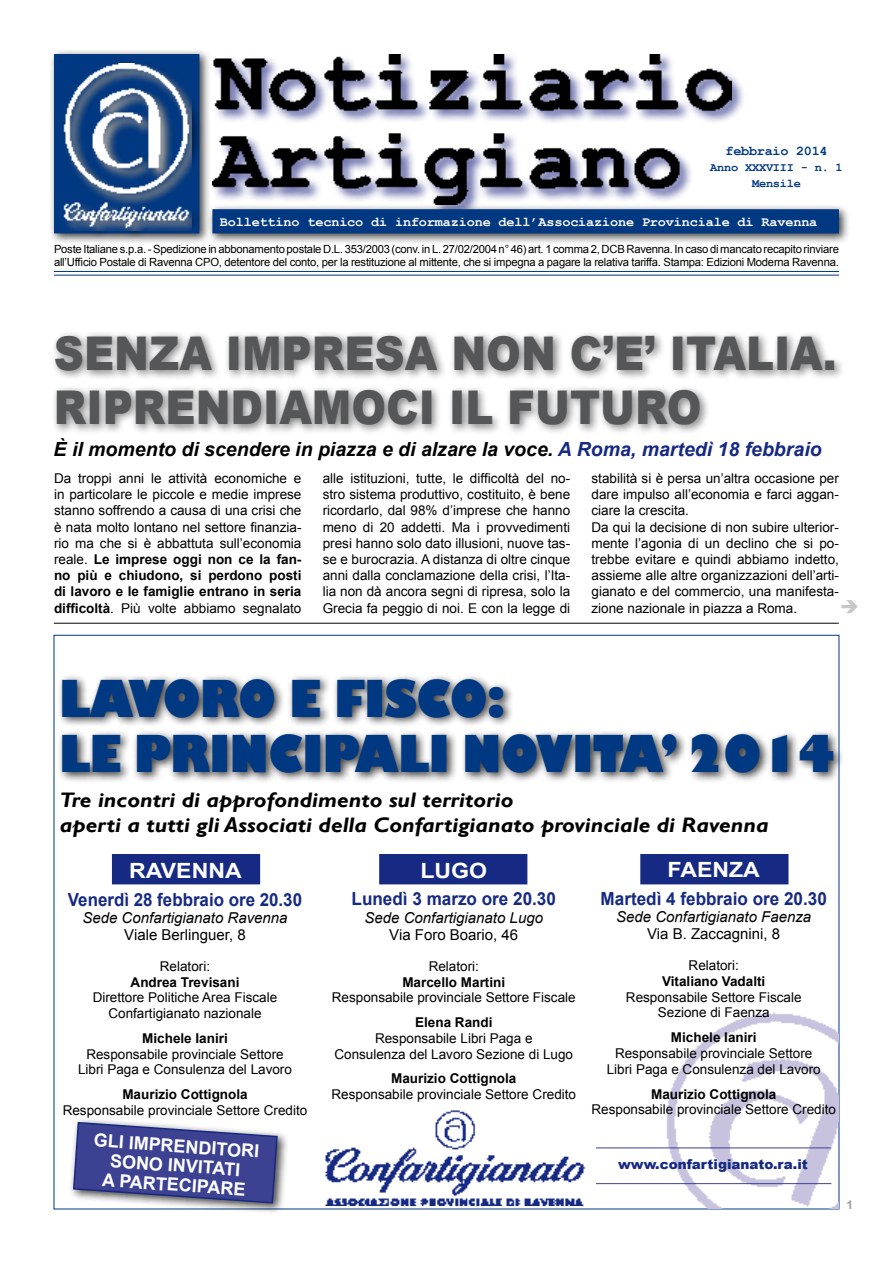
<style>
.page{position:relative;width:893px;height:1263px;background:#fff}
.page>*{position:absolute;margin:0;border:0;box-sizing:border-box;transform-origin:0 0}
.t1{font:800 49.5px/55.5px "Gill Sans";letter-spacing:-.02em;color:#003882;scale:.9 1}
.t2{font:900 46.5px/54px "Arial";color:#555658;scale:.9 1}
.t3{font:italic 700 21px/25.2px "Gill Sans";color:#000;scale:1.09 1}
.t4{font:700 21px "Arial";color:#fff;scale:1.1 1}
.t5{font:italic 700 19.5px "Arial";color:#000}
.t6{font:700 18px "Arial";color:#162983;scale:.95 1}
.t7{font:700 18px/19.5px "Arial";color:#fff;text-align:center}
.t8{font:700 18px "Arial";color:#162983;scale:.94 1}
.t9{font:italic 15px "Arial";color:#000}
.t10{font:15px "Arial";color:#000}
.t11{font:13.5px/16.2px "Arial";color:#000;text-align:center}
.t12{font:700 13.5px "Arial";color:#000}
.t13{font:700 13.5px "Courier New";letter-spacing:-.01em;color:#fff}
.t14{font:900 13.5px "Arial";color:#162983}
.t15{font:700 13.5px "Courier New";letter-spacing:-.02em;color:#003882}
.t16{font:700 12px/15.8px "Courier New";letter-spacing:-.02em;color:#003882;text-align:center}
.t17{font:700 12px "Arial";color:#9c9e9f}
.t18{font:11.25px/13.5px "Arial";letter-spacing:-.02em;color:#000}
.s1{color:#162983}
.s2{font-weight:700}
</style>
<div class="page">
<div style="left:210px;top:52px;width:536px;height:167px;background:#3c4291;opacity:.75"></div>
<img style="left:212px;top:54px;width:520px;height:150px">
<div style="left:49px;top:49px;width:162px;height:195px;background:#000;opacity:.75"></div>
<div style="left:54px;top:54px;width:145px;height:179px;background:#003882"></div>
<div style="left:62px;top:61px;width:140px;height:180px;background:#000;opacity:.75"></div>
<img style="left:58px;top:63px;width:133px;height:168px">
<div style="left:207px;top:204px;width:642px;height:41px;background:#000;opacity:.75"></div>
<div style="left:212px;top:209px;width:627px;height:24px;background:#003882;border:2px solid #003882"></div>
<hr style="left:54px;top:275px;width:785px;height:1px;background:#003882">
<hr style="left:54px;top:271px;width:785px;height:1px;background:#003882">
<div style="left:57px;top:675px;width:788px;height:109px;background:#000;opacity:.75"></div>
<hr style="left:54px;top:623px;width:785px;height:1px;background:#000">
<div style="left:50px;top:331px;width:795px;height:104px;background:#000;opacity:.5"></div>
<img style="left:325px;top:1110px;width:261px;height:96px">
<div style="left:68px;top:1117px;width:221px;height:97px;background:#000;opacity:.75"></div>
<svg style="left:72px;top:1121px;width:207px;height:83px;background:#595e9d"></svg>
<img style="left:666px;top:1010px;width:173px;height:199px">
<hr style="left:596px;top:1147px;width:235px;height:1px;background:#3c4291">
<hr style="left:596px;top:1183px;width:235px;height:1px;background:#3c4291">
<div style="left:112px;top:854px;width:148px;height:30px;background:#162983"></div>
<div style="left:379px;top:854px;width:148px;height:30px;background:#162983"></div>
<div style="left:640px;top:854px;width:148px;height:30px;background:#162983"></div>
<p class="t15" style="left:725px;top:143px;width:104px">febbraio 2014</p>
<p class="t16" style="left:710px;top:159px;width:134px">Anno XXXVIII - n. 1<br>Mensile</p>
<p class="t13" style="left:220px;top:213px;width:599px">Bollettino tecnico di informazione dell’Associazione Provinciale di Ravenna</p>
<p class="t18" style="left:54px;top:242px;width:786px">Poste Italiane s.p.a. - Spedizione in abbonamento postale D.L. 353/2003 (conv. in L. 27/02/2004 n° 46) art. 1 comma 2, DCB Ravenna. In caso di mancato recapito rinviare all’Ufficio Postale di Ravenna CPO, detentore del conto, per la restituzione al mittente, che si impegna a pagare la relativa tariffa. Stampa: Edizioni Moderna Ravenna.</p>
<h2 class="t2" style="left:54px;top:325px;width:871px">SENZA IMPRESA NON C’E’ ITALIA.<br>RIPRENDIAMOCI IL FUTURO</h2>
<h3 class="t5" style="left:54px;top:436px;width:769px">È il momento di scendere in piazza e di alzare la voce. <span class="s1">A Roma, martedì 18 febbraio</span></h3>
<p class="t11" style="left:54px;top:470px;width:249px;text-align:justify">Da troppi anni le attività economiche e in particolare le piccole e medie imprese stanno soffrendo a causa di una crisi che è nata molto lontano nel settore finanzia&shy;rio ma che si è abbattuta sull’economia reale. <span class="s2">Le imprese oggi non ce la fan&shy;no più e chiudono, si perdono posti di lavoro e le famiglie entrano in seria difficoltà</span>. Più volte abbiamo segnalato</p>
<p class="t11" style="left:323px;top:470px;width:249px;text-align:justify">alle istituzioni, tutte, le difficoltà del no&shy;stro sistema produttivo, costituito, è bene ricordarlo, dal 98% d’imprese che hanno meno di 20 addetti. Ma i provvedimenti presi hanno solo dato illusioni, nuove tas&shy;se e burocrazia. A distanza di oltre cinque anni dalla conclamazione della crisi, l’Ita&shy;lia non dà ancora segni di ripresa, solo la Grecia fa peggio di noi. E con la legge di</p>
<p class="t11" style="left:591px;top:470px;width:249px;text-align:left">stabilità si è persa un’altra occasione per dare impulso all’economia e farci aggan&shy;ciare la crescita.<br>Da qui la decisione di non subire ulterior&shy;mente l’agonia di un declino che si po&shy;trebbe evitare e quindi abbiamo indetto, assieme alle altre organizzazioni dell’arti&shy;gianato e del commercio, una manifesta&shy;zione nazionale in piazza a Roma.</p>
<h1 class="t1" style="left:59px;top:674px;width:864px">LAVORO E FISCO:<br>LE PRINCIPALI NOVITA’ 2014</h1>
<h3 class="t3" style="left:60px;top:787px;width:652px">Tre incontri di approfondimento sul territorio<br>aperti a tutti gli Associati della Confartigianato provinciale di Ravenna</h3>
<h3 class="t4" style="left:129px;top:856px;width:100px">RAVENNa</h3>
<h3 class="t8" style="left:68px;top:887px;width:251px">Venerdì 28 febbraio ore 20.30</h3>
<p class="t9" style="left:82px;top:908px;width:207px">Sede Confartigianato Ravenna</p>
<p class="t10" style="left:124px;top:925px;width:123px">Viale Berlinguer, 8</p>
<p class="t11" style="left:160px;top:958px;width:52px">Relatori:</p>
<p class="t12" style="left:131px;top:973px;width:110px">Andrea Trevisani</p>
<p class="t11" style="left:93px;top:990px;width:186px;line-height:15.8px">Direttore Politiche Area Fiscale<br>Confartigianato nazionale</p>
<p class="t12" style="left:142px;top:1029px;width:87px">Michele Ianiri</p>
<p class="t11" style="left:78px;top:1046px;width:215px;line-height:15.8px">Responsabile provinciale Settore<br>Libri Paga e Consulenza del Lavoro</p>
<p class="t12" style="left:122px;top:1085px;width:127px">Maurizio Cottignola</p>
<p class="t11" style="left:63px;top:1102px;width:246px">Responsabile provinciale Settore Credito</p>
<h3 class="t7" style="left:95px;top:1131px;width:167px;rotate:4deg">GLI IMPRENDITORI<br>SONO INVITATI<br>A PARTECIPARE</h3>
<h3 class="t4" style="left:420px;top:856px;width:45px">Lugo</h3>
<h3 class="t6" style="left:352px;top:887px;width:217px">Lunedì 3 marzo ore 20.30</h3>
<p class="t9" style="left:365px;top:908px;width:180px">Sede Confartigianato Lugo</p>
<p class="t10" style="left:389px;top:925px;width:130px">Via Foro Boario, 46</p>
<p class="t11" style="left:429px;top:958px;width:52px">Relatori:</p>
<p class="t12" style="left:402px;top:973px;width:104px">Marcello Martini</p>
<p class="t11" style="left:332px;top:989px;width:245px">Responsabile provinciale Settore Fiscale</p>
<p class="t12" style="left:415px;top:1013px;width:79px">Elena Randi</p>
<p class="t11" style="left:334px;top:1030px;width:240px;line-height:15.8px">Responsabile Libri Paga e<br>Consulenza del Lavoro Sezione di Lugo</p>
<p class="t12" style="left:391px;top:1069px;width:127px">Maurizio Cottignola</p>
<p class="t11" style="left:331px;top:1086px;width:246px">Responsabile provinciale Settore Credito</p>
<h3 class="t4" style="left:667px;top:856px;width:82px">FAENZa</h3>
<h3 class="t6" style="left:601px;top:887px;width:240px">Martedì 4 febbraio ore 20.30</h3>
<p class="t9" style="left:616px;top:907px;width:197px">Sede Confartigianato Faenza</p>
<p class="t10" style="left:647px;top:924px;width:135px">Via B. Zaccagnini, 8</p>
<p class="t11" style="left:689px;top:957px;width:52px">Relatori:</p>
<p class="t12" style="left:662px;top:972px;width:105px">Vitaliano Vadalti</p>
<p class="t11" style="left:626px;top:989px;width:177px;line-height:15.8px">Responsabile Settore Fiscale<br>Sezione di Faenza</p>
<p class="t12" style="left:671px;top:1028px;width:87px">Michele Ianiri</p>
<p class="t11" style="left:607px;top:1045px;width:215px;line-height:15.8px">Responsabile provinciale Settore<br>Libri Paga e Consulenza del Lavoro</p>
<p class="t12" style="left:651px;top:1085px;width:127px">Maurizio Cottignola</p>
<p class="t11" style="left:591px;top:1101px;width:246px">Responsabile provinciale Settore Credito</p>
<p class="t14" style="left:618px;top:1155px;width:191px">www.confartigianato.ra.it</p>
<p class="t17" style="left:846px;top:1197px;width:8px">1</p>
</div>
